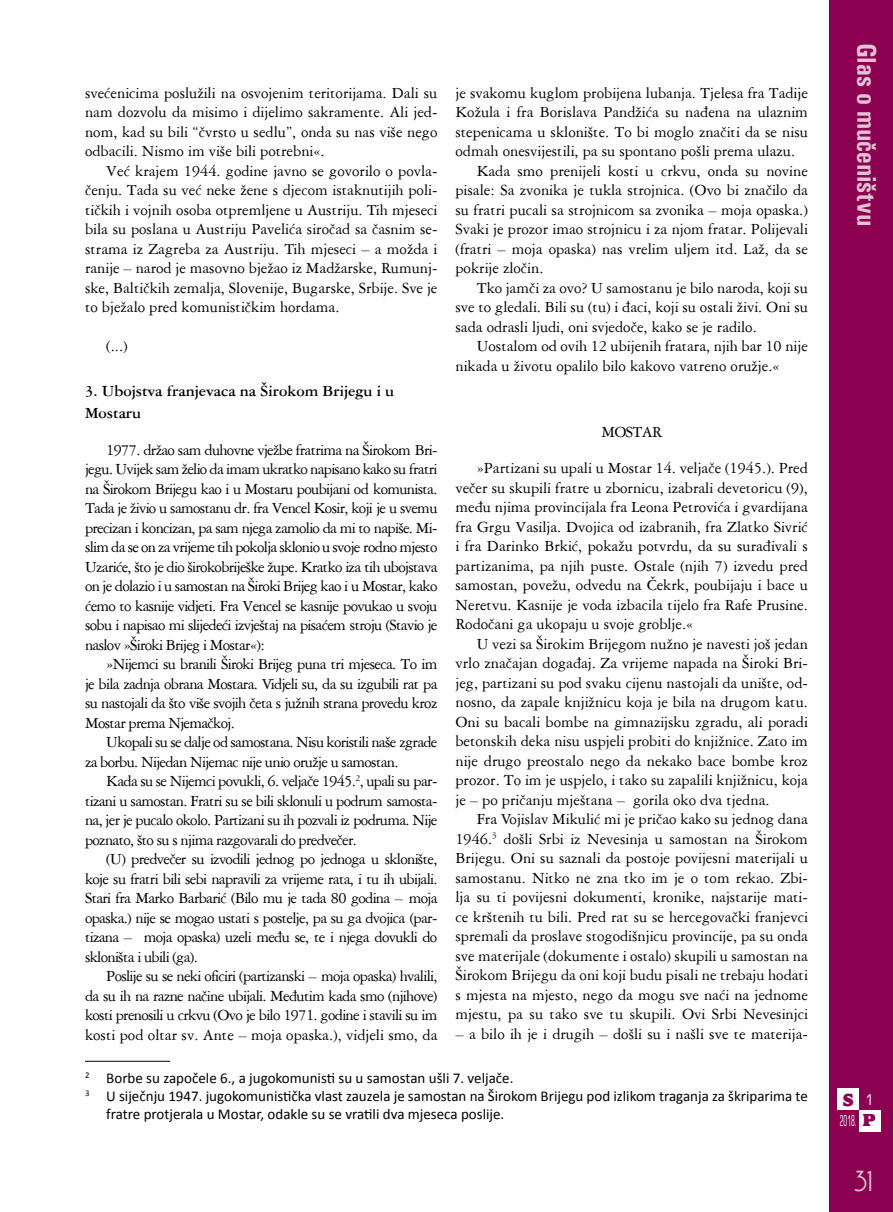
<style>
.page{position:relative;width:893px;height:1212px;background:#fff}
.page>*{position:absolute;margin:0;border:0;box-sizing:border-box;transform-origin:0 0}
.t1{font:700 condensed 27px "Univers";color:#e3c2d1}
.t2{font:27px "Andes";color:#e3c2d1}
.t3{font:800 18px "Alfredo";color:#8c0052}
.t4{font:16.5px/19.5px "American Garamond BT";color:#000;text-align:justify}
.t5{font:16.5px/19.5px "American Garamond BT";letter-spacing:-.04em;color:#000}
.t6{font:700 16.5px/21.6px "American Garamond BT";color:#000}
.t7{font:15px "Calibri";color:#000}
.t8{font:condensed 15px "Square 721 BT";color:#fff;scale:.5 1}
.t9{font:condensed 15px "Square 721 BT";color:#fff}
.s1{font-family:"Alfredo";font-weight:800;font-stretch:normal;font-size:18px;color:#8c0052}
</style>
<div class="page">
<div style="left:829px;top:0;width:64px;height:1212px;background:#8c0052"></div>
<div style="left:838px;top:1089px;width:21px;height:21px;background:#fff"></div>
<div style="left:859px;top:1110px;width:21px;height:21px;background:#fff"></div>
<hr style="left:85px;top:1061px;width:85px;height:1px;background:#000">
<p class="t4" style="left:85px;top:82px;width:354px">svećenicima poslužili na osvojenim teritorijama. Dali su nam dozvolu da misimo i dijelimo sakramente. Ali jed&shy;nom, kad su bili “čvrsto u sedlu”, onda su nas više nego odbacili. Nismo im više bili potrebni«.</p>
<p class="t4" style="left:85px;top:160px;width:354px;text-indent:21px">Već krajem 1944. godine javno se govorilo o povla&shy;čenju. Tada su već neke žene s djecom istaknutijih poli&shy;tičkih i vojnih osoba otpremljene u Austriju. Tih mjeseci bila su poslana u Austriju Pavelića siročad sa časnim se&shy;strama iz Zagreba za Austriju. Tih mjeseci – a možda i ranije – narod je masovno bježao iz Madžarske, Rumunj&shy;ske, Baltičkih zemalja, Slovenije, Bugarske, Srbije. Sve je to bježalo pred komunističkim hordama.</p>
<p class="t4" style="left:106px;top:336px;width:23px">(...)</p>
<p class="t6" style="left:85px;top:380px;width:311px">3. Ubojstva franjevaca na Širokom Brijegu i u<br>Mostaru</p>
<p class="t4" style="left:85px;top:439px;width:354px;text-indent:21px">1977. držao sam duhovne vježbe fratrima na Širokom Bri&shy;jegu. Uvijek sam želio da imam ukratko napisano kako su fratri na Širokom Brijegu kao i u Mostaru poubijani od komunista.<br>Tada je živio u samostanu dr. fra Vencel Kosir, koji je u svemu precizan i koncizan, pa sam njega zamolio da mi to napiše. Mi&shy;slim da se on za vrijeme tih pokolja sklonio u svoje rodno mjesto Uzariće, što je dio širokobriješke župe. Kratko iza tih ubojstava on je dolazio i u samostan na Široki Brijeg kao i u Mostar, kako ćemo to kasnije vidjeti. Fra Vencel se kasnije povukao u svoju sobu i napisao mi slijedeći izvještaj na pisaćem stroju (Stavio je naslov »Široki Brijeg i Mostar«):</p>
<p class="t4" style="left:85px;top:654px;width:354px;text-indent:21px">»Nijemci su branili Široki Brijeg puna tri mjeseca. To im je bila zadnja obrana Mostara. Vidjeli su, da su izgubili rat pa su nastojali da što više svojih četa s južnih strana provedu kroz Mostar prema Njemačkoj.</p>
<p class="t5" style="left:85px;top:732px;width:354px;text-indent:21px">Ukopali su se dalje od samostana. Nisu koristili naše zgrade za borbu. Nijedan Nijemac nije unio oružje u samostan.</p>
<p class="t4" style="left:85px;top:771px;width:354px;text-indent:21px">Kada su se Nijemci povukli, 6. veljače 1945.<sup>2</sup>, upali su par&shy;tizani u samostan. Fratri su se bili sklonuli u podrum samosta&shy;na, jer je pucalo okolo. Partizani su ih pozvali iz podruma. Nije poznato, što su s njima razgovarali do predvečer.</p>
<p class="t4" style="left:85px;top:849px;width:354px;text-indent:21px">(U) predvečer su izvodili jednog po jednoga u sklonište, koje su fratri bili sebi napravili za vrijeme rata, i tu ih ubijali.<br>Stari fra Marko Barbarić (Bilo mu je tada 80 godina – moja opaska.) nije se mogao ustati s postelje, pa su ga dvojica (par&shy;tizana – moja opaska) uzeli među se, te i njega dovukli do skloništa i ubili (ga).</p>
<p class="t4" style="left:85px;top:966px;width:354px;text-indent:21px">Poslije su se neki oficiri (partizanski – moja opaska) hvalili, da su ih na razne načine ubijali. Međutim kada smo (njihove) kosti prenosili u crkvu (Ovo je bilo 1971. godine i stavili su im kosti pod oltar sv. Ante – moja opaska.), vidjeli smo, da</p>
<p class="t4" style="left:455px;top:83px;width:354px">je svakomu kuglom probijena lubanja. Tjelesa fra Tadije</p>
<p class="t4" style="left:455px;top:102px;width:354px">Kožula i fra Borislava Pandžića su nađena na ulaznim</p>
<p class="t4" style="left:455px;top:122px;width:354px">stepenicama u sklonište. To bi moglo značiti da se nisu</p>
<p class="t4" style="left:455px;top:141px;width:341px">odmah onesvijestili, pa su spontano pošli prema ulazu.</p>
<p class="t4" style="left:477px;top:161px;width:333px">Kada smo prenijeli kosti u crkvu, onda su novine</p>
<p class="t4" style="left:455px;top:180px;width:354px">pisale: Sa zvonika je tukla strojnica. (Ovo bi značilo da</p>
<p class="t4" style="left:455px;top:200px;width:354px">su fratri pucali sa strojnicom sa zvonika – moja opaska.)</p>
<p class="t4" style="left:455px;top:219px;width:354px">Svaki je prozor imao strojnicu i za njom fratar. Polijevali</p>
<p class="t4" style="left:455px;top:239px;width:354px">(fratri – moja opaska) nas vrelim uljem itd. Laž, da se</p>
<p class="t4" style="left:455px;top:258px;width:90px">pokrije zločin.</p>
<p class="t4" style="left:477px;top:278px;width:333px">Tko jamči za ovo? U samostanu je bilo naroda, koji su</p>
<p class="t4" style="left:455px;top:297px;width:354px">sve to gledali. Bili su (tu) i đaci, koji su ostali živi. Oni su</p>
<p class="t4" style="left:455px;top:317px;width:303px">sada odrasli ljudi, oni svjedoče, kako se je radilo.</p>
<p class="t4" style="left:477px;top:336px;width:333px">Uostalom od ovih 12 ubijenih fratara, njih bar 10 nije</p>
<p class="t4" style="left:455px;top:356px;width:326px">nikada u životu opalilo bilo kakovo vatreno oružje.«</p>
<p class="t4" style="left:601px;top:421px;width:62px">MOSTAR</p>
<p class="t4" style="left:455px;top:458px;width:354px;text-indent:21px">»Partizani su upali u Mostar 14. veljače (1945.). Pred večer su skupili fratre u zbornicu, izabrali devetoricu (9), među njima provincijala fra Leona Petrovića i gvardijana fra Grgu Vasilja. Dvojica od izabranih, fra Zlatko Sivrić i fra Darinko Brkić, pokažu potvrdu, da su surađivali s partizanima, pa njih puste. Ostale (njih 7) izvedu pred samostan, povežu, odvedu na Čekrk, poubijaju i bace u Neretvu. Kasnije je voda izbacila tijelo fra Rafe Prusine.<br>Rodočani ga ukopaju u svoje groblje.«</p>
<p class="t4" style="left:455px;top:634px;width:354px;text-indent:21px">U vezi sa Širokim Brijegom nužno je navesti još jedan vrlo značajan događaj. Za vrijeme napada na Široki Bri&shy;jeg, partizani su pod svaku cijenu nastojali da unište, od&shy;nosno, da zapale knjižnicu koja je bila na drugom katu.<br>Oni su bacali bombe na gimnazijsku zgradu, ali poradi betonskih deka nisu uspjeli probiti do knjižnice. Zato im nije drugo preostalo nego da nekako bace bombe kroz prozor. To im je uspjelo, i tako su zapalili knjižnicu, koja je – po pričanju mještana – gorila oko dva tjedna.</p>
<p class="t4" style="left:455px;top:809px;width:354px;text-indent:21px">Fra Vojislav Mikulić mi je pričao kako su jednog dana 1946.<sup>3</sup> došli Srbi iz Nevesinja u samostan na Širokom Brijegu. Oni su saznali da postoje povijesni materijali u samostanu. Nitko ne zna tko im je o tom rekao. Zbi&shy;lja su ti povijesni dokumenti, kronike, najstarije mati&shy;ce krštenih tu bili. Pred rat su se hercegovački franjevci spremali da proslave stogodišnjicu provincije, pa su onda sve materijale (dokumente i ostalo) skupili u samostan na Širokom Brijegu da oni koji budu pisali ne trebaju hodati s mjesta na mjesto, nego da mogu sve naći na jednome mjestu, pa su tako sve tu skupili. Ovi Srbi Nevesinjci</p>
<p class="t4" style="left:455px;top:1023px;width:354px">– a bilo ih je i drugih – došli su i našli sve te materija-</p>
<p class="t7" style="left:85px;top:1068px;width:430px"><sup>2</sup> Borbe su započele 6., a jugokomunisti su u samostan ušli 7. veljače.</p>
<p class="t7" style="left:85px;top:1086px;width:724px"><sup>3</sup> U siječnju 1947. jugokomunistička vlast zauzela je samostan na Širokom Brijegu pod izlikom traganja za škriparima te</p>
<p class="t7" style="left:106px;top:1104px;width:400px">fratre protjerala u Mostar, odakle su se vratili dva mjeseca poslije.</p>
<h1 class="t1" style="left:883px;top:43px;width:185px;rotate:90deg">Glas o mučeništvu</h1>
<p class="t3" style="left:843px;top:1090px;width:12px">S</p>
<p class="t8" style="left:840px;top:1112px;width:73px">2018. <span class="s1">p</span></p>
<p class="t9" style="left:866px;top:1090px;width:9px">1</p>
<h1 class="t2" style="left:854px;top:1169px;width:19px">31</h1>
</div>
